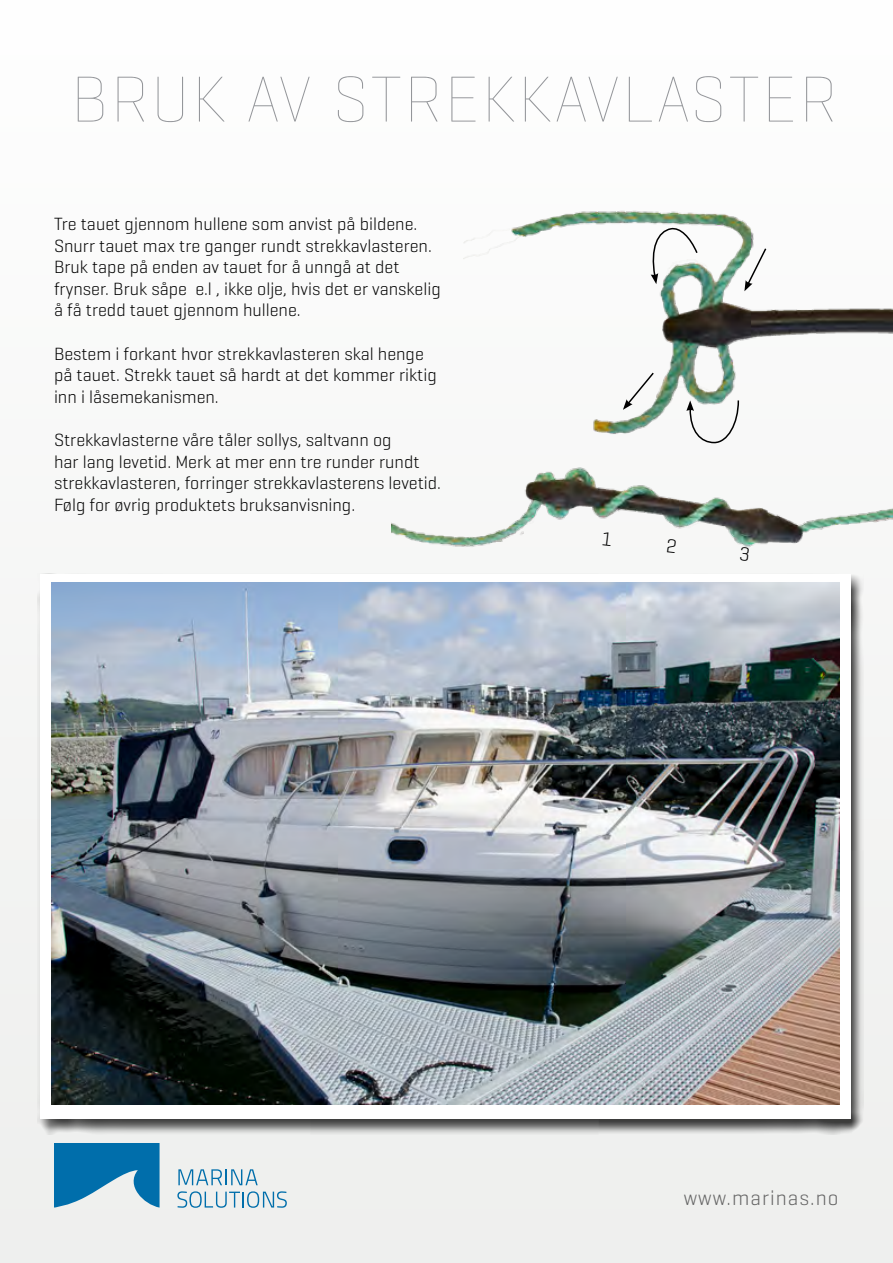
<style>
.page{position:relative;width:893px;height:1263px;background:#fafaf9}
.page>*{position:absolute;margin:0;border:0;box-sizing:border-box;transform-origin:0 0}
.t1{font:100 66px "Geogrotesque";letter-spacing:.03em;color:#94969a}
.t2{font:300 21px "Geogrotesque";letter-spacing:.05em;color:#646464}
.t3{font:300 18px/21.6px "Geogrotesque";color:#000}
</style>
<div class="page">
<div style="left:37px;top:574px;width:827px;height:561px;background:#000;opacity:.75"></div>
<div style="left:40px;top:574px;width:810px;height:544px;background:#fff"></div>
<img style="left:463px;top:210px;width:430px;height:110px">
<svg style="left:744px;top:247px;width:24px;height:44px"></svg>
<svg style="left:650px;top:225px;width:49px;height:59px"></svg>
<img style="left:391px;top:320px;width:502px;height:357px">
<svg style="left:178px;top:1169px;width:80px;height:16px"></svg>
<svg style="left:177px;top:1191px;width:110px;height:17px"></svg>
<svg style="left:54px;top:1143px;width:106px;height:64px"></svg>
<img style="left:52px;top:583px;width:788px;height:522px">
<svg style="left:603px;top:531px;width:9px;height:15px"></svg>
<svg style="left:667px;top:539px;width:9px;height:14px"></svg>
<svg style="left:740px;top:547px;width:9px;height:14px"></svg>
<p class="t1" style="left:71px;top:58px;width:768px">BRUK AV STREKKAVLASTER</p>
<p class="t3" style="left:54px;top:212px;width:388px">Tre tauet gjennom hullene som anvist på bildene.<br>Snurr tauet max tre ganger rundt strekkavlasteren.<br>Bruk tape på enden av tauet for å unngå at det frynser. Bruk såpe e.l , ikke olje, hvis det er vanskelig å få tredd tauet gjennom hullene.</p>
<p class="t3" style="left:54px;top:342px;width:384px">Bestem i forkant hvor strekkavlasteren skal henge på tauet. Strekk tauet så hardt at det kommer riktig inn i låsemekanismen.</p>
<p class="t3" style="left:54px;top:428px;width:388px">Strekkavlasterne våre tåler sollys, saltvann og<br>har lang levetid. Merk at mer enn tre runder rundt strekkavlasteren, forringer strekkavlasterens levetid.<br>Følg for øvrig produktets bruksanvisning.</p>
<p class="t2" style="left:684px;top:1185px;width:156px">www.marinas.no</p>
</div>
